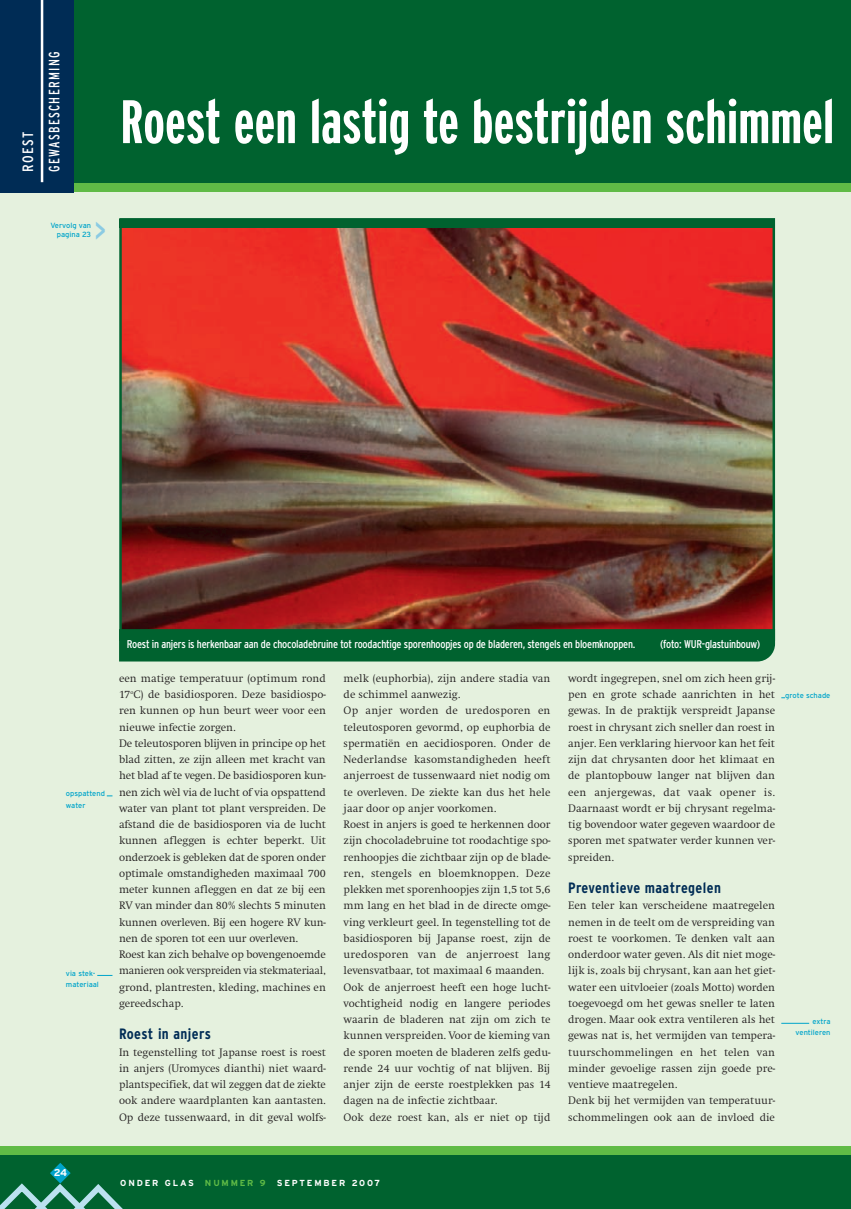
<style>
.page{position:relative;width:851px;height:1209px;background:#fff}
.page>*{position:absolute;margin:0;border:0;box-sizing:border-box;transform-origin:0 0}
.t1{font:700 extra-condensed 61.25px "Interstate";letter-spacing:.005em;color:#fff}
.t2{font:30.12px "Interstate";color:#8bcbe3}
.t3{font:700 condensed 15px "Interstate";letter-spacing:.025em;color:#002c55}
.t4{font:condensed 15px/26.4px "Interstate";letter-spacing:.1em;color:#fff}
.t5{font:300 11.25px/16.2px "Swift";color:#231f20}
.t6{font:condensed 11.25px "Interstate";letter-spacing:-.02em;color:#fff}
.t7{font:700 10px "Interstate";color:#fff}
.t8{font:700 8.75px "Interstate";letter-spacing:.205em;color:#fff}
.t9{font:700 8.75px "Interstate";letter-spacing:.205em;color:#60bb46}
.t10{font:7.5px/11.2px "Interstate";color:#00a4ca;text-align:right}
</style>
<div class="page">
<div style="left:0;top:0;width:850px;height:1156px;background:#e5f1de"></div>
<div style="left:0;top:0;width:850px;height:187px;background:#00622f"></div>
<div style="left:0;top:183px;width:850px;height:9px;background:#60bb46"></div>
<div style="left:0;top:1155px;width:850px;height:54px;background:#00622f"></div>
<div style="left:0;top:1146px;width:850px;height:9px;background:#60bb46"></div>
<svg style="left:0;top:1163px;width:123px;height:46px"></svg>
<div style="left:0;top:0;width:74px;height:192px;background:#002c55"></div>
<hr style="left:41px;top:0;width:2px;height:182px;background:#fff">
<img style="left:122px;top:228px;width:650px;height:401px">
<div style="left:119px;top:219px;width:656px;height:9px;background:#00622f"></div>
<div style="left:119px;top:629px;width:656px;height:32px;background:#00622f"></div>
<svg style="left:97px;top:975px;width:15px;height:1px"></svg>
<svg style="left:781px;top:1023px;width:28px;height:1px"></svg>
<h3 class="t4" style="left:16px;top:172px;width:122px;rotate:-90deg">ROEST<br>GEWASBESCHERMING</h3>
<h1 class="t1" style="left:120px;top:99px;width:715px">Roest een lastig te bestrijden schimmel</h1>
<p class="t10" style="left:50px;top:221px;width:42px;line-height:8.8px">Vervolg van pagina 23</p>
<h2 class="t2" style="left:94px;top:213px;width:14px">&gt;</h2>
<p class="t10" style="left:66px;top:788px;width:41px;text-align:left">opspattend water</p>
<p class="t10" style="left:66px;top:968px;width:34px;text-align:left">via stek&shy;materiaal</p>
<p class="t6" style="left:127px;top:640px;width:510px">Roest in anjers is herkenbaar aan de chocoladebruine tot roodachtige sporenhoopjes op de bladeren, stengels en bloemknoppen.</p>
<p class="t6" style="left:660px;top:640px;width:102px">(foto: WUR-glastuinbouw)</p>
<p class="t5" style="left:119px;top:671px;width:208px">een matige temperatuur (optimum rond 17<sup>o</sup>C) de basidiosporen. Deze basidiospo&shy;ren kunnen op hun beurt weer voor een nieuwe infectie zorgen.<br>De teleutosporen blijven in principe op het blad zitten, ze zijn alleen met kracht van het blad af te vegen. De basidiosporen kun&shy;nen zich wèl via de lucht of via opspattend water van plant tot plant verspreiden. De afstand die de basidiosporen via de lucht kunnen afleggen is echter beperkt. Uit onderzoek is gebleken dat de sporen onder optimale omstandigheden maximaal 700 meter kunnen afleggen en dat ze bij een RV van minder dan 80% slechts 5 minuten kunnen overleven. Bij een hogere RV kun&shy;nen de sporen tot een uur overleven.<br>Roest kan zich behalve op bovengenoemde manieren ook verspreiden via stekmateriaal, grond, plantresten, kleding, machines en gereedschap.</p>
<h3 class="t3" style="left:119px;top:1027px;width:93px">Roest in anjers</h3>
<p class="t5" style="left:119px;top:1045px;width:208px;text-align:justify">In tegenstelling tot Japanse roest is roest in anjers (Uromyces dianthi) niet waard&shy;plantspecifiek, dat wil zeggen dat de ziekte ook andere waardplanten kan aantasten.<br>Op deze tussenwaard, in dit geval wolfs-</p>
<p class="t5" style="left:343px;top:671px;width:208px">melk (euphorbia), zijn andere stadia van de schimmel aanwezig.<br>Op anjer worden de uredosporen en teleutosporen gevormd, op euphorbia de spermatiën en aecidiosporen. Onder de Nederlandse kasomstandigheden heeft anjerroest de tussenwaard niet nodig om te overleven. De ziekte kan dus het hele jaar door op anjer voorkomen.<br>Roest in anjers is goed te herkennen door zijn chocoladebruine tot roodachtige spo&shy;renhoopjes die zichtbaar zijn op de blade&shy;ren, stengels en bloemknoppen. Deze plekken met sporenhoopjes zijn 1,5 tot 5,6 mm lang en het blad in de directe omge&shy;ving verkleurt geel. In tegenstelling tot de basidiosporen bij Japanse roest, zijn de uredosporen van de anjerroest lang levensvatbaar, tot maximaal 6 maanden.<br>Ook de anjerroest heeft een hoge lucht&shy;vochtigheid nodig en langere periodes waarin de bladeren nat zijn om zich te kunnen verspreiden. Voor de kieming van de sporen moeten de bladeren zelfs gedu&shy;rende 24 uur vochtig of nat blijven. Bij anjer zijn de eerste roestplekken pas 14 dagen na de infectie zichtbaar.<br>Ook deze roest kan, als er niet op tijd</p>
<p class="t5" style="left:568px;top:671px;width:208px;text-align:justify">wordt ingegrepen, snel om zich heen grij&shy;pen en grote schade aanrichten in het gewas. In de praktijk verspreidt Japanse roest in chrysant zich sneller dan roest in anjer. Een verklaring hiervoor kan het feit zijn dat chrysanten door het klimaat en de plantopbouw langer nat blijven dan een anjergewas, dat vaak opener is.<br>Daarnaast wordt er bij chrysant regelma&shy;tig bovendoor water gegeven waardoor de sporen met spatwater verder kunnen ver&shy;spreiden.</p>
<h3 class="t3" style="left:568px;top:881px;width:154px">Preventieve maatregelen</h3>
<p class="t5" style="left:568px;top:898px;width:208px">Een teler kan verscheidene maatregelen nemen in de teelt om de verspreiding van roest te voorkomen. Te denken valt aan onderdoor water geven. Als dit niet moge&shy;lijk is, zoals bij chrysant, kan aan het giet&shy;water een uitvloeier (zoals Motto) worden toegevoegd om het gewas sneller te laten drogen. Maar ook extra ventileren als het gewas nat is, het vermijden van tempera&shy;tuurschommelingen en het telen van minder gevoelige rassen zijn goede pre&shy;ventieve maatregelen.<br>Denk bij het vermijden van temperatuur&shy;schommelingen ook aan de invloed die</p>
<p class="t10" style="left:785px;top:690px;width:47px">grote schade</p>
<p class="t10" style="left:795px;top:1015px;width:36px">extra ventileren</p>
<p class="t7" style="left:54px;top:1169px;width:15px">24</p>
<p class="t8" style="left:120px;top:1179px;width:75px">ONDER GLAS</p>
<p class="t9" style="left:205px;top:1179px;width:62px">NUMMER 9</p>
<p class="t8" style="left:277px;top:1179px;width:105px">SEPTEMBER 2007</p>
</div>
